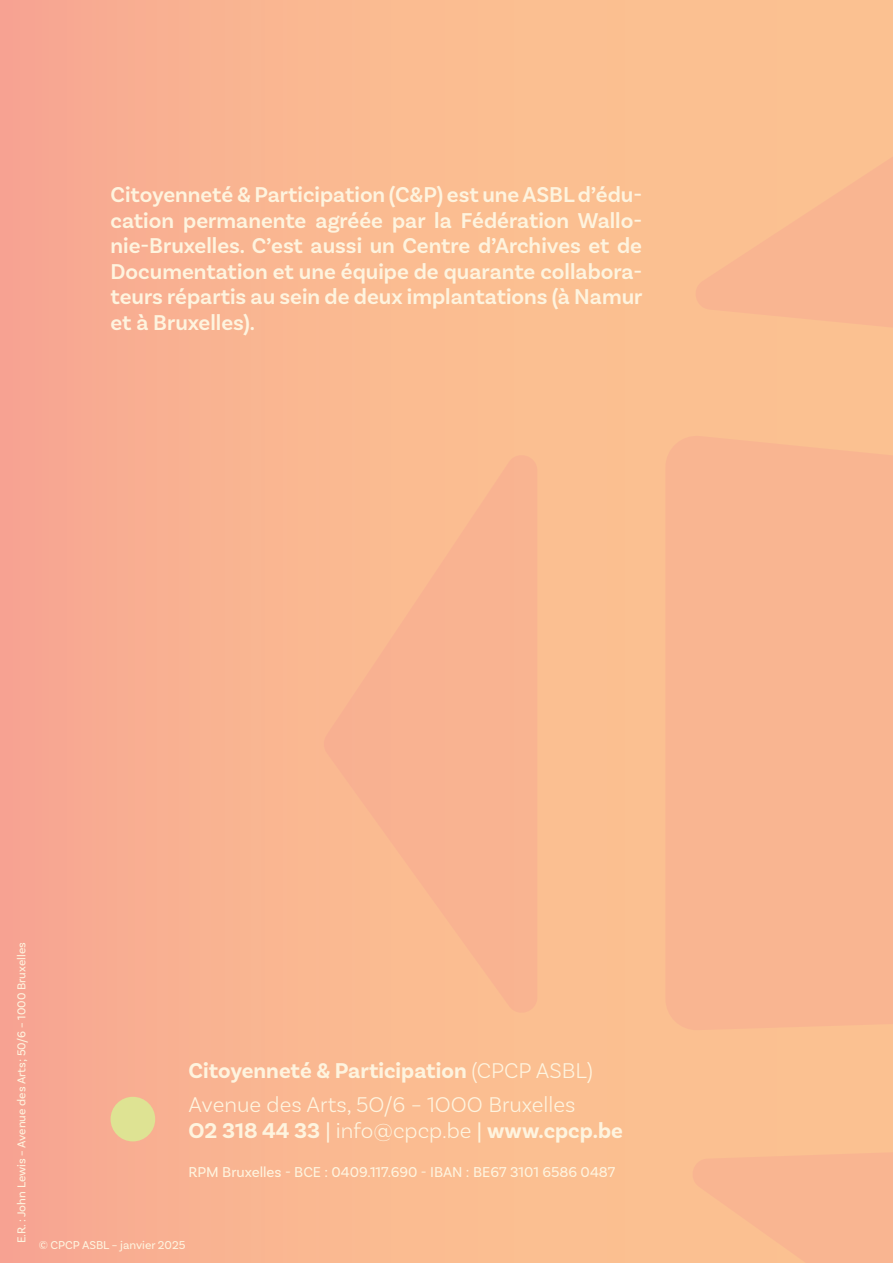
<style>
.page{position:relative;width:893px;height:1263px;background:#fff}
.page>*{position:absolute;margin:0;border:0;box-sizing:border-box;transform-origin:0 0}
.t1{font:600 22.5px/25.5px "Basic Sans";color:#fef4df;text-align:justify}
.t2{font:300 22.5px/34px "Basic Sans";color:#fef4df}
.t3{font:700 22.5px "Basic Sans";color:#fef4df}
.t4{font:15px "Basic Sans";color:#fef4df}
.t5{font:12px "Basic Sans";color:#fef4df}
.s1{font-weight:700}
.s2{font-weight:400}
.s3{font-weight:300}
</style>
<div class="page">
<div style="left:0;top:0;width:893px;height:1263px;background:linear-gradient(to right,#f8ab92,#fcc791)"></div>
<div style="left:665px;top:434px;width:228px;height:597px;background:#f9b591"></div>
<svg style="left:690px;top:124px;width:203px;height:233px;background:#fabb91"></svg>
<svg style="left:687px;top:1142px;width:206px;height:121px;background:#f9b891"></svg>
<div style="left:323px;top:449px;width:214px;height:569px;background:#f9b491"></div>
<div style="left:111px;top:1097px;width:44px;height:44px;background:#dee393;border-radius:50%"></div>
<p class="t1" style="left:111px;top:182px;width:533px">Citoyenneté &amp; Participation (C&amp;P) est une ASBL d’édu&shy;cation permanente agréée par la Fédération Wallo&shy;nie-Bruxelles. C’est aussi un Centre d’Archives et de Documentation et une équipe de quarante collabora&shy;teurs répartis au sein de deux implantations (à Namur et à Bruxelles).</p>
<p class="t5" style="left:14px;top:1243px;width:302px;rotate:-90deg">E.R. : John Lewis – Avenue des Arts; 50/6 – 1000 Bruxelles</p>
<p class="t2" style="left:189px;top:1053px;width:406px"><span class="s1">Citoyenneté &amp; Participation</span> (CPCP ASBL)<br>Avenue des Arts, 5O/6 – 1OOO Bruxelles</p>
<p class="t3" style="left:189px;top:1116px;width:436px">O2 318 44 33 <span class="s2">|</span> <span class="s3">info@cpcp.be</span> <span class="s2">|</span> www.cpcp.be</p>
<p class="t4" style="left:189px;top:1163px;width:428px">RPM Bruxelles - BCE : 0409.117.690 - IBAN : BE67 3101 6586 0487</p>
<p class="t5" style="left:39px;top:1238px;width:148px">© CPCP ASBL – janvier 2025</p>
</div>
